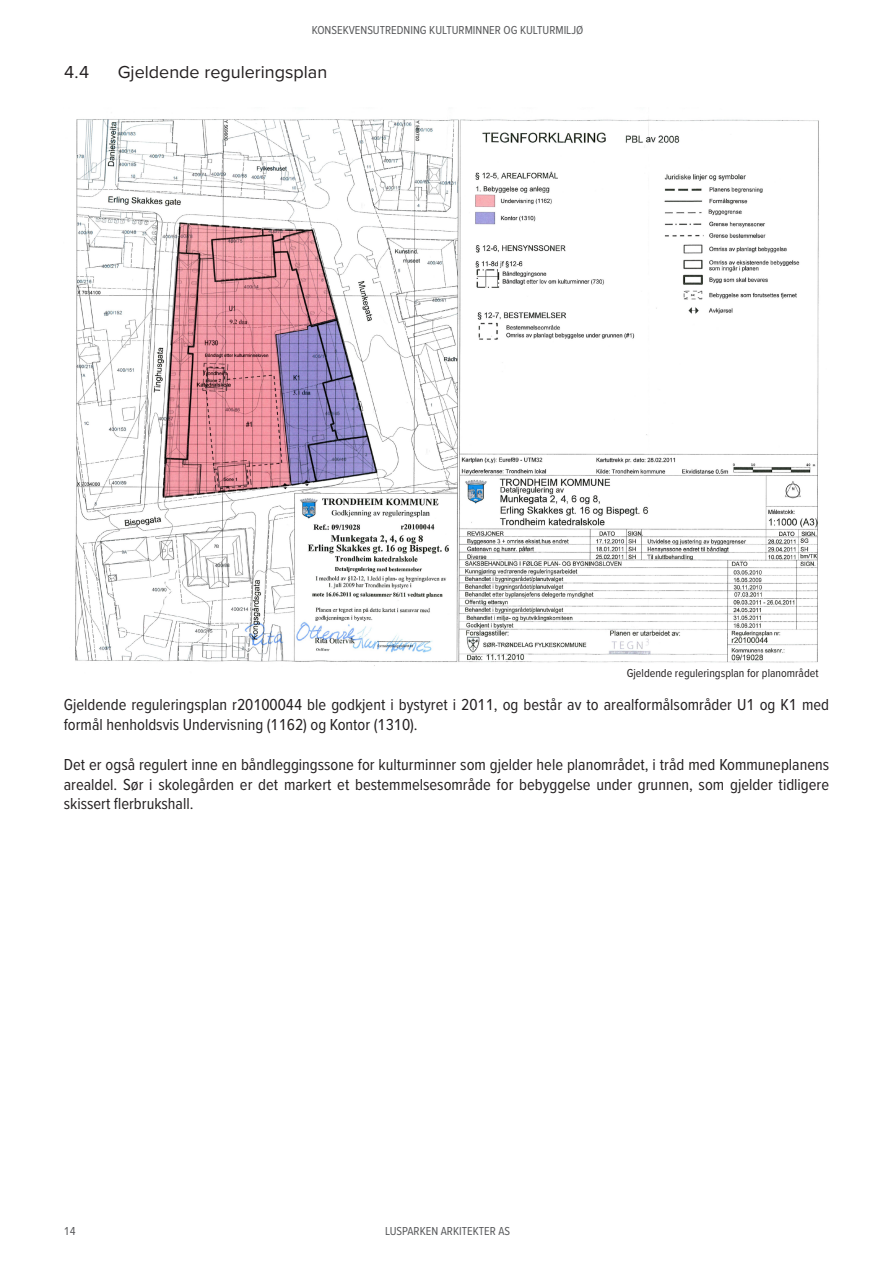
<style>
.page{position:relative;width:893px;height:1263px;background:#fff}
.page>*{position:absolute;margin:0;border:0;box-sizing:border-box;transform-origin:0 0}
.t1{font:18px "Proxima Nova";color:#231f20}
.t2{font:16.5px/19.8px "Proxima Nova Cond";color:#231f20}
.t3{font:12px "Proxima Nova Cond";color:#57585a}
.t4{font:12px "Proxima Nova Cond";color:#231f20}
</style>
<div class="page">
<img style="left:75px;top:119px;width:744px;height:547px">
<p class="t3" style="left:312px;top:21px;width:273px">KONSEKVENSUTREDNING KULTURMINNER OG KULTURMILJØ</p>
<p class="t1" style="left:64px;top:59px;width:27px">4.4</p>
<p class="t1" style="left:118px;top:59px;width:211px">Gjeldende reguleringsplan</p>
<p class="t4" style="left:627px;top:664px;width:193px">Gjeldende reguleringsplan for planområdet</p>
<p class="t2" style="left:64px;top:694px;width:767px">Gjeldende reguleringsplan r20100044 ble godkjent i bystyret i 2011, og består av to arealformålsområder U1 og K1 med formål henholdsvis Undervisning (1162) og Kontor (1310).</p>
<p class="t2" style="left:64px;top:754px;width:767px;text-align:justify">Det er også regulert inne en båndleggingssone for kulturminner som gjelder hele planområdet, i tråd med Kommuneplanens arealdel. Sør i skolegården er det markert et bestemmelsesområde for bebyggelse under grunnen, som gjelder tidligere skissert flerbrukshall.</p>
<p class="t3" style="left:64px;top:1222px;width:13px">14</p>
<p class="t3" style="left:385px;top:1222px;width:127px">LUSPARKEN ARKITEKTER AS</p>
</div>
